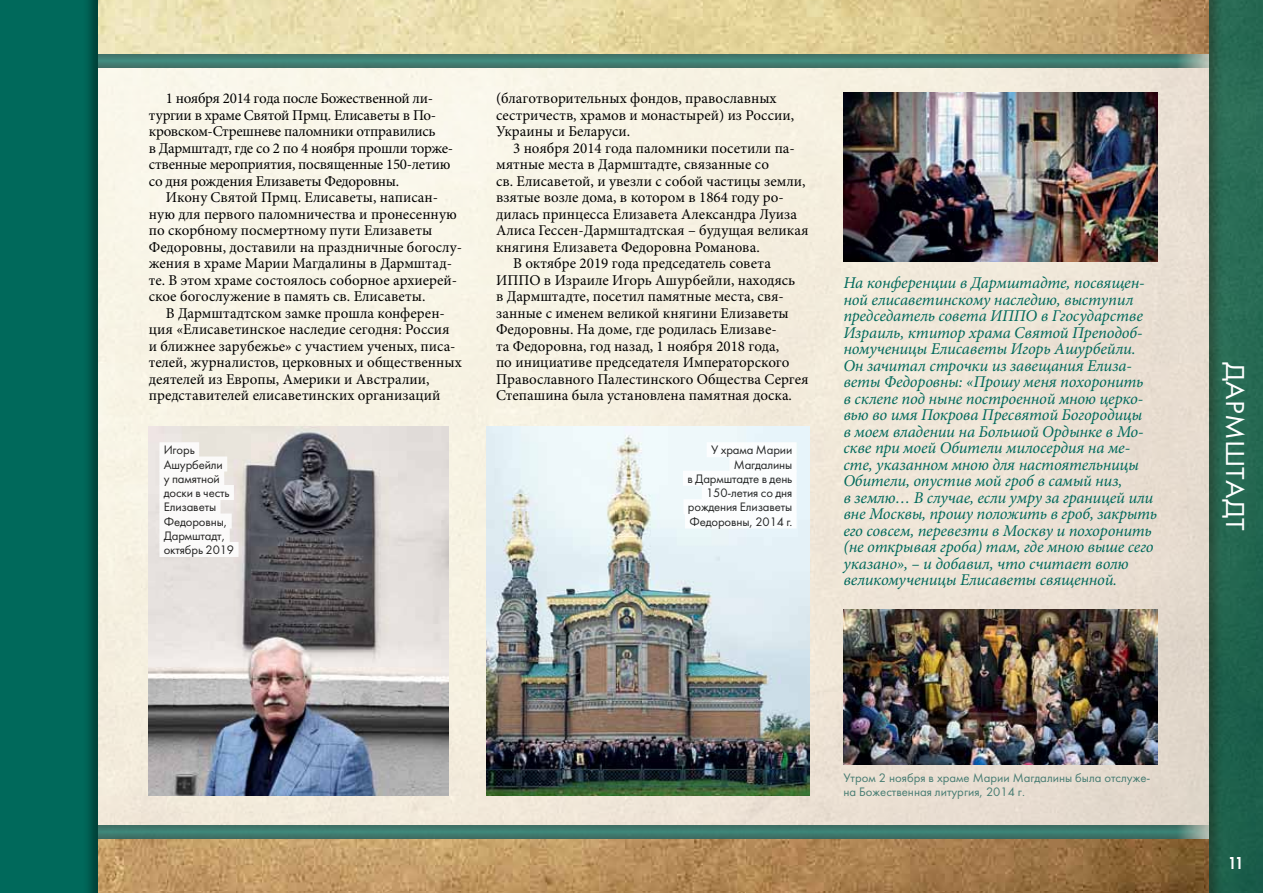
<style>
.page{position:relative;width:1263px;height:893px;background:#fff}
.page>*{position:absolute;margin:0;border:0;box-sizing:border-box;transform-origin:0 0}
.t1{font:27px "Futura";letter-spacing:.01em;color:#fff;scale:1.1 1}
.t2{font:18px "Futura Demi";color:#fff;scale:.85 1}
.t3{font:italic 16.5px/16.5px "Minion Pro";letter-spacing:-.01em;color:#00695b}
.t4{font:15px/16.5px "Minion Pro";color:#000}
.t5{font:15px/16.5px "Minion Pro";letter-spacing:-.02em;color:#000}
.t6{font:12.75px/14.2px "Futura";letter-spacing:-.01em;color:#000;text-align:right}
.t7{font:12.75px/13.5px "Futura";color:#477c72}
</style>
<div class="page">
<img style="left:100px;top:0;width:1107px;height:893px">
<div style="left:0;top:54px;width:1209px;height:785px;background:linear-gradient(to right,#fefcee,#eadfd1)"></div>
<div style="left:1207px;top:0;width:56px;height:893px;background:#000;opacity:.5"></div>
<div style="left:0;top:48px;width:1215px;height:26px;background:#000;opacity:.5"></div>
<div style="left:0;top:819px;width:1215px;height:27px;background:#000;opacity:.5"></div>
<div style="left:0;top:0;width:100px;height:893px;background:#000;opacity:.5"></div>
<img style="left:486px;top:427px;width:323px;height:369px">
<img style="left:843px;top:609px;width:315px;height:155px">
<img style="left:843px;top:92px;width:315px;height:169px">
<img style="left:149px;top:427px;width:299px;height:369px">
<div style="left:707px;top:442px;width:90px;height:15px;background:#fff"></div>
<div style="left:729px;top:456px;width:68px;height:15px;background:#fff"></div>
<div style="left:683px;top:471px;width:114px;height:15px;background:#fff"></div>
<div style="left:702px;top:485px;width:95px;height:15px;background:#fff"></div>
<div style="left:683px;top:499px;width:114px;height:15px;background:#fff"></div>
<div style="left:685px;top:513px;width:112px;height:15px;background:#fff"></div>
<div style="left:159px;top:442px;width:40px;height:15px;background:#fff"></div>
<div style="left:159px;top:456px;width:68px;height:15px;background:#fff"></div>
<div style="left:159px;top:471px;width:65px;height:15px;background:#fff"></div>
<div style="left:159px;top:485px;width:75px;height:15px;background:#fff"></div>
<div style="left:159px;top:499px;width:62px;height:15px;background:#fff"></div>
<div style="left:159px;top:513px;width:73px;height:15px;background:#fff"></div>
<div style="left:159px;top:528px;width:71px;height:15px;background:#fff"></div>
<div style="left:159px;top:542px;width:80px;height:15px;background:#fff"></div>
<p class="t5" style="left:149px;top:90px;width:306px;text-indent:17px">1 ноября 2014 года после Божественной ли&shy;тургии в храме Святой Прмц. Елисаветы в По&shy;кровском-Стрешневе паломники отправились<br>в Дармштадт, где со 2 по 4 ноября прошли торже&shy;ственные мероприятия, посвященные 150-летию со дня рождения Елизаветы Федоровны.</p>
<p class="t4" style="left:149px;top:189px;width:315px;text-indent:17px">Икону Святой Прмц. Елисаветы, написан&shy;ную для первого паломничества и пронесенную по скорбному посмертному пути Елизаветы Федоровны, доставили на праздничные богослу&shy;жения в храме Марии Магдалины в Дармштад&shy;те. В этом храме состоялось соборное архиерей&shy;ское богослужение в память св. Елисаветы.</p>
<p class="t4" style="left:149px;top:305px;width:314px;text-indent:17px">В Дармштадтском замке прошла конферен&shy;ция «Елисаветинское наследие сегодня: Россия и ближнее зарубежье» с участием ученых, писа&shy;телей, журналистов, церковных и общественных деятелей из Европы, Америки и Австралии, представителей елисаветинских организаций</p>
<p class="t6" style="left:164px;top:443px;width:72px;text-align:left">Игорь<br>Ашурбейли<br>у памятной доски в честь<br>Елизаветы<br>Федоровны,<br>Дармштадт, октябрь 2019</p>
<p class="t4" style="left:496px;top:90px;width:300px">(благотворительных фондов, православных сестричеств, храмов и монастырей) из России,<br>Украины и Беларуси.</p>
<p class="t4" style="left:513px;top:140px;width:283px">3 ноября 2014 года паломники посетили па-</p>
<p class="t4" style="left:496px;top:156px;width:274px">мятные места в Дармштадте, связанные со</p>
<p class="t4" style="left:496px;top:173px;width:311px">св. Елисаветой, и увезли с собой частицы земли,</p>
<p class="t4" style="left:496px;top:189px;width:289px">взятые возле дома, в котором в 1864 году ро-</p>
<p class="t4" style="left:496px;top:206px;width:302px">дилась принцесса Елизавета Александра Луиза</p>
<p class="t4" style="left:496px;top:222px;width:314px">Алиса Гессен-Дармштадтская – будущая великая</p>
<p class="t4" style="left:496px;top:239px;width:265px">княгиня Елизавета Федоровна Романова.</p>
<p class="t4" style="left:513px;top:255px;width:259px">В октябре 2019 года председатель совета</p>
<p class="t4" style="left:496px;top:272px;width:301px">ИППО в Израиле Игорь Ашурбейли, находясь</p>
<p class="t4" style="left:496px;top:288px;width:289px">в Дармштадте, посетил памятные места, свя-</p>
<p class="t4" style="left:496px;top:305px;width:294px">занные с именем великой княгини Елизаветы</p>
<p class="t4" style="left:496px;top:321px;width:282px">Федоровны. На доме, где родилась Елизаве-</p>
<p class="t4" style="left:496px;top:338px;width:285px">та Федоровна, год назад, 1 ноября 2018 года,</p>
<p class="t4" style="left:496px;top:354px;width:295px">по инициативе председателя Императорского</p>
<p class="t4" style="left:496px;top:371px;width:314px">Православного Палестинского Общества Сергея</p>
<p class="t4" style="left:496px;top:387px;width:297px">Степашина была установлена памятная доска.</p>
<p class="t6" style="left:687px;top:443px;width:106px">У храма Марии<br>Магдалины<br>в Дармштадте в день<br>150-летия со дня рождения Елизаветы<br>Федоровны, 2014 г.</p>
<p class="t3" style="left:843px;top:275px;width:315px">На конференции в Дармштадте, посвящен&shy;ной елисаветинскому наследию, выступил председатель совета ИППО в Ггосударстве Израиль, ктитор храма Святой Преподоб&shy;номученицы Елисаветы Игорь Ашурбейли.<br>Он зачитал строчки из завещания Елиза&shy;веты Федоровны: «Прошу меня похоронить<br>в склепе под ныне построенной мною церко&shy;вью во имя Покрова Пресвятой Богородицы<br>в моем владении на Большой Ордынке в Мо&shy;скве при моей Обители милосердия на ме&shy;сте, указанном мною для настоятельницы Обители, опустив мой гроб в самый низ,<br>в землю… В случае, если умру за границей или вне Москвы, прошу положить в гроб, закрыть его совсем, перевезти в Москву и похоронить (не открывая гроба) там, где мною выше сего указано», – и добавил, что считает волю великомученицы Елисаветы священной.</p>
<h1 class="t1" style="left:1251px;top:362px;width:155px;rotate:90deg">ДАРМШ ТАДТ</h1>
<p class="t7" style="left:843px;top:771px;width:308px">Утром 2 ноября в храме Марии Магдалины была отслуже&shy;на Божественная литургия, 2014 г.</p>
<p class="t2" style="left:1228px;top:852px;width:20px">11</p>
</div>
